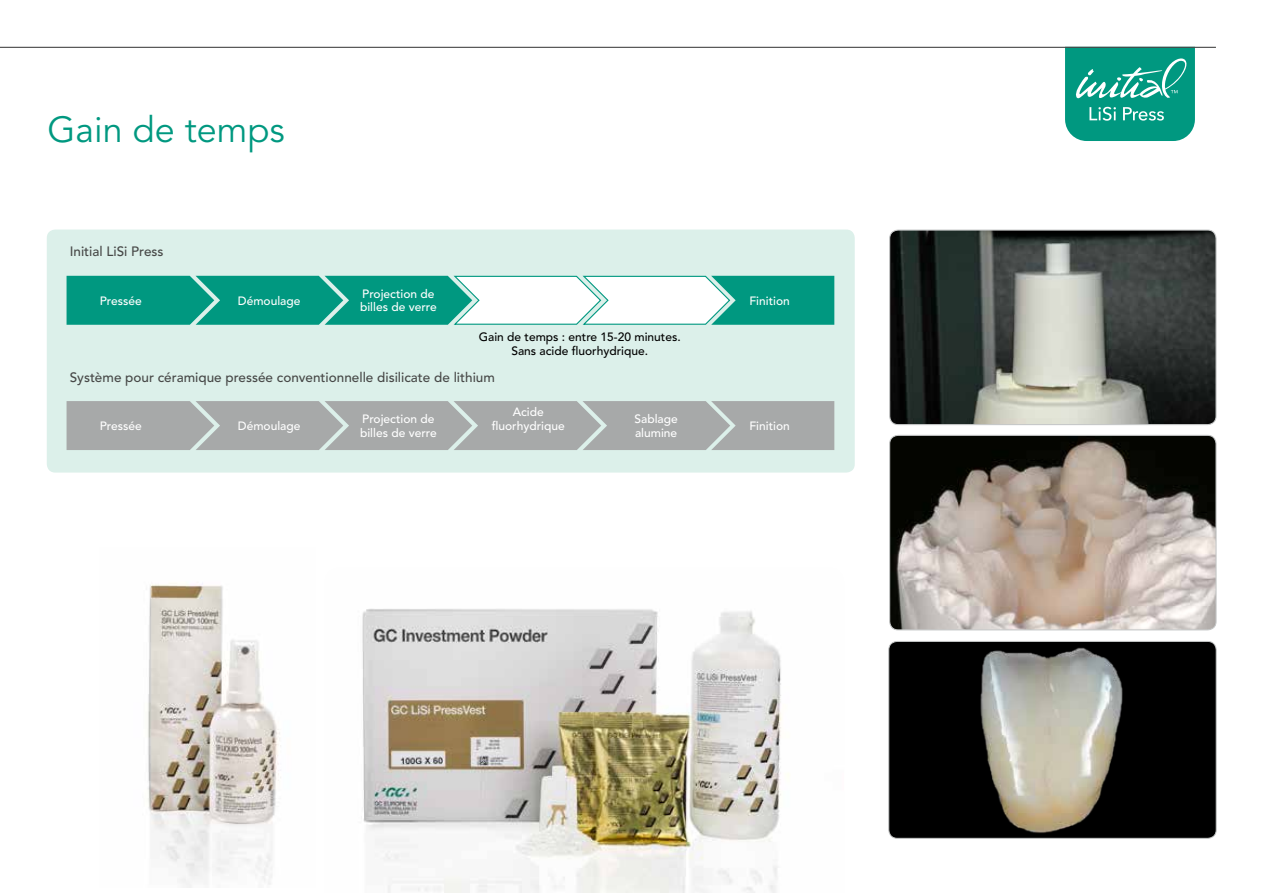
<style>
.page{position:relative;width:1263px;height:893px;background:#fff}
.page>*{position:absolute;margin:0;border:0;box-sizing:border-box;transform-origin:0 0}
.t1{font:36px "Avenir LT Pro";color:#009880}
.t2{font:500 13.5px "Avenir LT Pro";color:#474847}
.t3{font:500 12px/13.5px "Avenir LT Pro";color:#fff}
.t4{font:500 12px/14.4px "Avenir LT Pro";color:#000;text-align:center}
</style>
<div class="page">
<svg style="left:1065px;top:48px;width:130px;height:93px;background:#1fa48f"></svg>
<hr style="left:0;top:47px;width:1216px;height:1px;background:#474847">
<div style="left:47px;top:230px;width:808px;height:243px;background:#dcf0ea;border-radius:9px"></div>
<svg style="left:67px;top:275px;width:767px;height:50px;background:#57bbab"></svg>
<div style="left:67px;top:401px;width:767px;height:49px;background:#a7a9a9"></div>
<div style="left:889px;top:641px;width:327px;height:197px;background:#000;border-radius:9px"></div>
<div style="left:888px;top:641px;width:328px;height:198px;border:1px solid #c5c7c7;border-radius:9px"></div>
<img style="left:148px;top:583px;width:133px;height:304px">
<img style="left:890px;top:435px;width:326px;height:195px">
<div style="left:889px;top:435px;width:327px;height:195px;border:1px solid #c5c7c7;border-radius:9px"></div>
<img style="left:968px;top:642px;width:167px;height:191px">
<img style="left:362px;top:609px;width:427px;height:284px">
<img style="left:890px;top:230px;width:326px;height:195px">
<div style="left:889px;top:230px;width:327px;height:195px;border:1px solid #c5c7c7;border-radius:9px"></div>
<h1 class="t1" style="left:47px;top:108px;width:239px">Gain de temps</h1>
<p class="t2" style="left:70px;top:244px;width:95px">Initial LiSi Press</p>
<p class="t3" style="left:100px;top:294px;width:44px">Pressée</p>
<p class="t3" style="left:238px;top:294px;width:64px">Démoulage</p>
<p class="t3" style="left:360px;top:287px;width:78px">Projection de billes de verre</p>
<p class="t4" style="left:479px;top:330px;width:203px">Gain de temps : entre 15-20 minutes.<br>Sans acide fluorhydrique.</p>
<p class="t2" style="left:70px;top:369px;width:427px">Système pour céramique pressée conventionnelle disilicate de lithium</p>
<p class="t3" style="left:100px;top:419px;width:44px">Pressée</p>
<p class="t3" style="left:238px;top:419px;width:64px">Démoulage</p>
<p class="t3" style="left:360px;top:412px;width:78px">Projection de billes de verre</p>
<p class="t3" style="left:492px;top:406px;width:74px;text-align:center">Acide fluorhydrique</p>
<p class="t3" style="left:634px;top:412px;width:45px">Sablage alumine</p>
<p class="t3" style="left:749px;top:294px;width:42px">Finition</p>
<p class="t3" style="left:749px;top:419px;width:42px">Finition</p>
</div>
